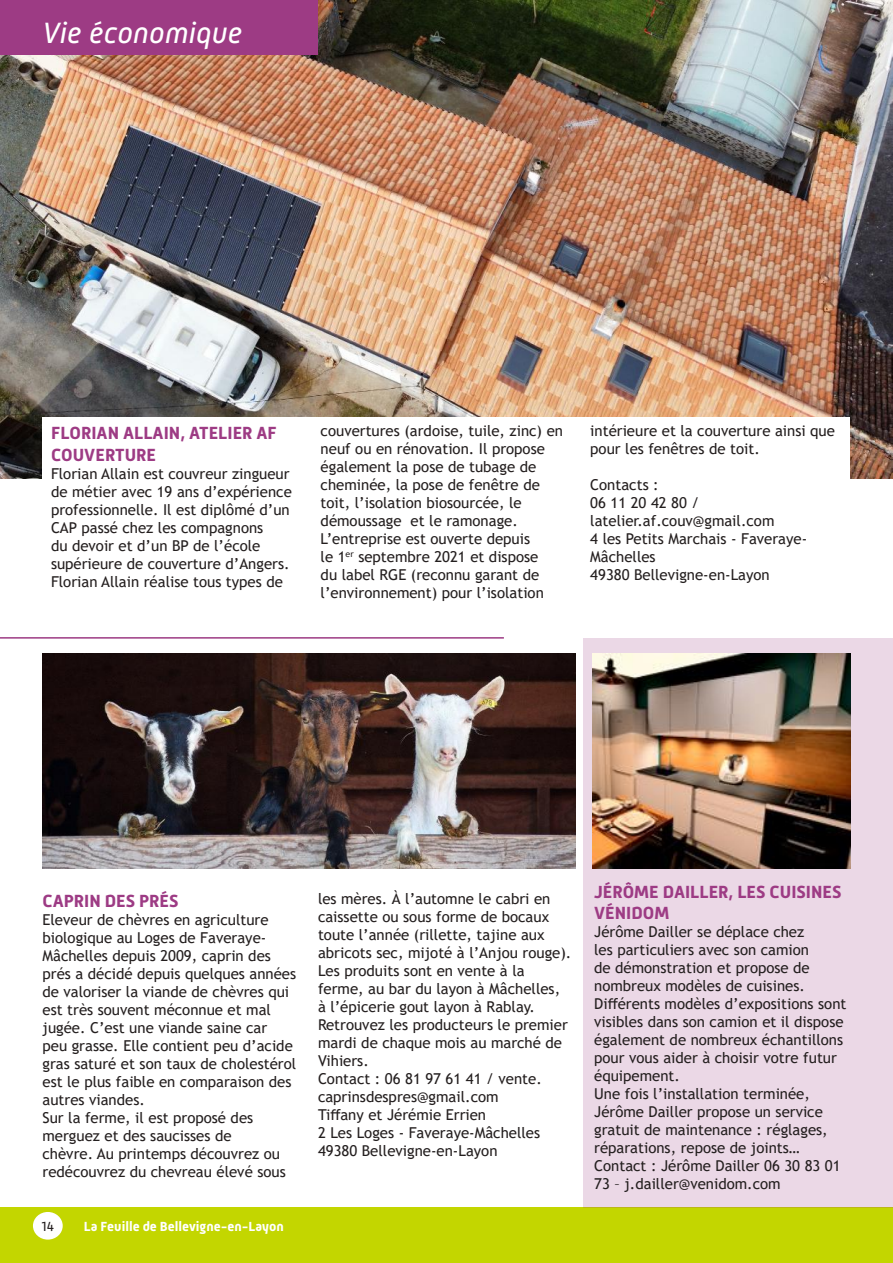
<style>
.page{position:relative;width:893px;height:1263px;background:#fff}
.page>*{position:absolute;margin:0;border:0;box-sizing:border-box;transform-origin:0 0}
.t1{font:italic 30px "Mic 32 New";color:#fff}
.t2{font:700 18px/21.6px "Mic 32 New";color:#9d3b84}
.t3{font:15px/18px "Trebuchet MS";color:#241f1f}
.t4{font:700 13.5px "Mic 32 New";color:#fff}
.t5{font:13.5px "Mic 32 New";color:#241f1f}
</style>
<div class="page">
<div style="left:0;top:1208px;width:893px;height:55px;background:#c3d600"></div>
<div style="left:33px;top:1212px;width:30px;height:27px;background:#fff;border-radius:50%"></div>
<div style="left:584px;top:638px;width:309px;height:570px;background:#ebd8e6"></div>
<img style="left:0;top:0;width:893px;height:478px">
<div style="left:0;top:0;width:317px;height:54px;background:#9d3b84"></div>
<div style="left:43px;top:417px;width:807px;height:195px;background:#fff"></div>
<img style="left:592px;top:654px;width:258px;height:214px">
<img style="left:43px;top:654px;width:532px;height:214px">
<hr style="left:0;top:637px;width:504px;height:2px;background:#9d3b84">
<h1 class="t1" style="left:43px;top:15px;width:201px">Vie économique</h1>
<p class="t2" style="left:51px;top:422px;width:227px">FLORIAN ALLAIN, ATELIER AF<br>COUVERTURE</p>
<p class="t3" style="left:51px;top:464px;width:242px">Florian Allain est couvreur zingueur de métier avec 19 ans d’expérience professionnelle. Il est diplômé d’un CAP passé chez les compagnons<br>du devoir et d’un BP de l’école supérieure de couverture d’Angers.<br>Florian Allain réalise tous types de</p>
<p class="t3" style="left:321px;top:422px;width:244px">couvertures (ardoise, tuile, zinc) en neuf ou en rénovation. Il propose également la pose de tubage de cheminée, la pose de fenêtre de toit, l’isolation biosourcée, le démoussage et le ramonage.<br>L’entreprise est ouverte depuis<br>le 1<sup>er</sup> septembre 2021 et dispose<br>du label RGE (reconnu garant de l’environnement) pour l’isolation</p>
<p class="t3" style="left:590px;top:422px;width:246px">intérieure et la couverture ainsi que pour les fenêtres de toit.</p>
<p class="t3" style="left:590px;top:476px;width:218px">Contacts :<br>06 11 20 42 80 / latelier.af.couv@gmail.com<br>4 les Petits Marchais - Faveraye-<br>Mâchelles<br>49380 Bellevigne-en-Layon</p>
<p class="t2" style="left:43px;top:890px;width:137px">CAPRIN DES PRÉS</p>
<p class="t3" style="left:43px;top:911px;width:255px">Eleveur de chèvres en agriculture biologique au Loges de Faveraye-Mâchelles depuis 2009, caprin des prés a décidé depuis quelques années de valoriser la viande de chèvres qui est très souvent méconnue et mal jugée. C’est une viande saine car<br>peu grasse. Elle contient peu d’acide gras saturé et son taux de cholestérol est le plus faible en comparaison des autres viandes.<br>Sur la ferme, il est proposé des merguez et des saucisses de<br>chèvre. Au printemps découvrez ou redécouvrez du chevreau élevé sous</p>
<p class="t5" style="left:42px;top:1218px;width:14px">14</p>
<p class="t4" style="left:84px;top:1218px;width:201px">La Feuille de Bellevigne-en-Layon</p>
<p class="t3" style="left:318px;top:890px;width:255px">les mères. À l’automne le cabri en caissette ou sous forme de bocaux toute l’année (rillette, tajine aux abricots sec, mijoté à l’Anjou rouge).<br>Les produits sont en vente à la ferme, au bar du layon à Mâchelles, à l’épicerie gout layon à Rablay.<br>Retrouvez les producteurs le premier mardi de chaque mois au marché de<br>Vihiers.<br>Contact : 06 81 97 61 41 / vente. caprinsdespres@gmail.com<br>Tiffany et Jérémie Errien<br>2 Les Loges - Faveraye-Mâchelles<br>49380 Bellevigne-en-Layon</p>
<p class="t2" style="left:594px;top:881px;width:249px">JÉRÔME DAILLER, LES CUISINES<br>VÉNIDOM</p>
<p class="t3" style="left:594px;top:923px;width:254px">Jérôme Dailler se déplace chez<br>les particuliers avec son camion<br>de démonstration et propose de nombreux modèles de cuisines.<br>Différents modèles d’expositions sont visibles dans son camion et il dispose également de nombreux échantillons pour vous aider à choisir votre futur équipement.<br>Une fois l’installation terminée,<br>Jérôme Dailler propose un service gratuit de maintenance : réglages, réparations, repose de joints…<br>Contact : Jérôme Dailler 06 30 83 01<br>73 – j.dailler@venidom.com</p>
</div>
